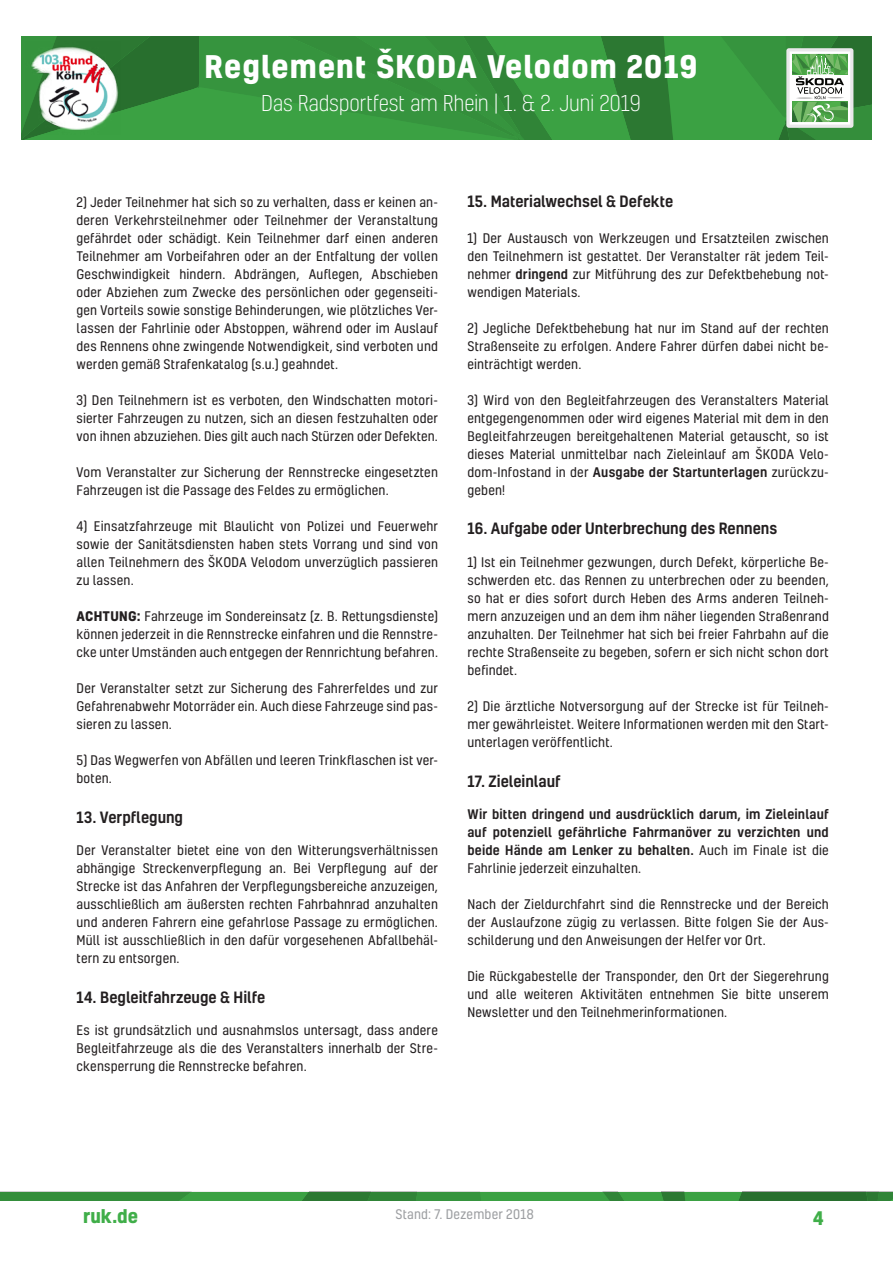
<style>
.page{position:relative;width:893px;height:1263px;background:#fff}
.page>*{position:absolute;margin:0;border:0;box-sizing:border-box;transform-origin:0 0}
.Überschrift{font:700 30px "Kelson";letter-spacing:.04em;color:#fff}
.Untertitel{font:300 21px "Kelson";letter-spacing:-.01em;color:#fff}
.t1{font:700 18px "Kelson";color:#40ae49}
.Zwischenüberschrift{font:500 15px "Kelson";color:#231f20}
.Fließtext_links{font:12.75px/18px "Kelson";letter-spacing:.015em;color:#231f20;text-align:justify}
.Fließtext_links-2{font:500 12.75px/18px "Kelson";letter-spacing:.015em;color:#231f20;text-align:justify}
.Fließtext_links-3{font:12.75px "Kelson";letter-spacing:.02em;color:#9d9fa2}
.s1{font-weight:700}
.s2{font-weight:500}
.s3{font-weight:400}
</style>
<div class="page">
<svg style="left:0;top:1192px;width:893px;height:8px;background:#338e3b"></svg>
<svg style="left:21px;top:36px;width:851px;height:104px;background:#46994c"></svg>
<p class="Überschrift" style="left:204px;top:45px;width:494px">Reglement ŠKODA Velodom 2019</p>
<p class="Untertitel" style="left:261px;top:90px;width:381px">Das Radsportfest am Rhein | 1. &amp; 2. Juni 2019</p>
<p class="Fließtext_links" style="left:77px;top:193px;width:363px">2) Jeder Teilnehmer hat sich so zu verhalten, dass er keinen an&shy;deren Verkehrsteilnehmer oder Teilnehmer der Veranstaltung gefährdet oder schädigt. Kein Teilnehmer darf einen anderen Teilnehmer am Vorbeifahren oder an der Entfaltung der vollen Geschwindigkeit hindern. Abdrängen, Auflegen, Abschieben oder Abziehen zum Zwecke des persönlichen oder gegenseiti&shy;gen Vorteils sowie sonstige Behinderungen, wie plötzliches Ver&shy;lassen der Fahrlinie oder Abstoppen, während oder im Auslauf des Rennens ohne zwingende Notwendigkeit, sind verboten und werden gemäß Strafenkatalog (s.u.) geahndet.</p>
<p class="Fließtext_links" style="left:77px;top:391px;width:363px">3) Den Teilnehmern ist es verboten, den Windschatten motori&shy;sierter Fahrzeugen zu nutzen, sich an diesen festzuhalten oder von ihnen abzuziehen. Dies gilt auch nach Stürzen oder Defekten.</p>
<p class="Fließtext_links" style="left:77px;top:463px;width:363px">Vom Veranstalter zur Sicherung der Rennstrecke eingesetzten<br>Fahrzeugen ist die Passage des Feldes zu ermöglichen.</p>
<p class="Fließtext_links" style="left:77px;top:517px;width:363px">4) Einsatzfahrzeuge mit Blaulicht von Polizei und Feuerwehr sowie der Sanitätsdiensten haben stets Vorrang und sind von allen Teilnehmern des ŠKODA Velodom unverzüglich passieren zu lassen.</p>
<p class="Fließtext_links" style="left:77px;top:607px;width:363px"><span class="s1">ACHTUNG:</span> Fahrzeuge im Sondereinsatz (z. B. Rettungsdienste) können jederzeit in die Rennstrecke einfahren und die Rennstre&shy;cke unter Umständen auch entgegen der Rennrichtung befahren.</p>
<p class="Fließtext_links" style="left:77px;top:679px;width:363px">Der Veranstalter setzt zur Sicherung des Fahrerfeldes und zur Gefahrenabwehr Motorräder ein. Auch diese Fahrzeuge sind pas&shy;sieren zu lassen.</p>
<p class="Fließtext_links" style="left:77px;top:751px;width:363px">5) Das Wegwerfen von Abfällen und leeren Trinkflaschen ist ver&shy;boten.</p>
<p class="Zwischenüberschrift" style="left:77px;top:806px;width:108px">13. Verpflegung</p>
<p class="Fließtext_links" style="left:77px;top:841px;width:363px">Der Veranstalter bietet eine von den Witterungsverhältnissen abhängige Streckenverpflegung an. Bei Verpflegung auf der Strecke ist das Anfahren der Verpflegungsbereiche anzuzeigen, ausschließlich am äußersten rechten Fahrbahnrad anzuhalten und anderen Fahrern eine gefahrlose Passage zu ermöglichen.<br>Müll ist ausschließlich in den dafür vorgesehenen Abfallbehäl&shy;tern zu entsorgen.</p>
<p class="Zwischenüberschrift" style="left:77px;top:986px;width:190px">14. Begleitfahrzeuge &amp; Hilfe</p>
<p class="Fließtext_links" style="left:77px;top:1021px;width:363px">Es ist grundsätzlich und ausnahmslos untersagt, dass andere Begleitfahrzeuge als die des Veranstalters innerhalb der Stre&shy;ckensperrung die Rennstrecke befahren.</p>
<p class="Zwischenüberschrift" style="left:467px;top:191px;width:207px">15. Materialwechsel &amp; Defekte</p>
<p class="Fließtext_links" style="left:467px;top:229px;width:363px">1) Der Austausch von Werkzeugen und Ersatzteilen zwischen den Teilnehmern ist gestattet. Der Veranstalter rät jedem Teil&shy;nehmer <span class="s2">dringend</span> zur Mitführung des zur Defektbehebung not&shy;wendigen Materials.</p>
<p class="Fließtext_links" style="left:467px;top:319px;width:363px">2) Jegliche Defektbehebung hat nur im Stand auf der rechten Straßenseite zu erfolgen. Andere Fahrer dürfen dabei nicht be&shy;einträchtigt werden.</p>
<p class="Fließtext_links" style="left:467px;top:391px;width:363px">3) Wird von den Begleitfahrzeugen des Veranstalters Material entgegengenommen oder wird eigenes Material mit dem in den Begleitfahrzeugen bereitgehaltenen Material getauscht, so ist dieses Material unmittelbar nach Zieleinlauf am ŠKODA Velo&shy;dom-Infostand in der <span class="s2">Ausgabe der Startunterlagen</span> zurückzu&shy;geben!</p>
<p class="Zwischenüberschrift" style="left:467px;top:518px;width:311px">16. Aufgabe oder Unterbrechung des Rennens</p>
<p class="Fließtext_links" style="left:467px;top:553px;width:363px">1) Ist ein Teilnehmer gezwungen, durch Defekt, körperliche Be&shy;schwerden etc. das Rennen zu unterbrechen oder zu beenden, so hat er dies sofort durch Heben des Arms anderen Teilneh&shy;mern anzuzeigen und an dem ihm näher liegenden Straßenrand anzuhalten. Der Teilnehmer hat sich bei freier Fahrbahn auf die rechte Straßenseite zu begeben, sofern er sich nicht schon dort befindet.</p>
<p class="Fließtext_links" style="left:467px;top:697px;width:363px">2) Die ärztliche Notversorgung auf der Strecke ist für Teilneh&shy;mer gewährleistet. Weitere Informationen werden mit den Start&shy;unterlagen veröffentlicht.</p>
<p class="Zwischenüberschrift" style="left:467px;top:770px;width:95px">17. Zieleinlauf</p>
<p class="Fließtext_links-2" style="left:467px;top:804px;width:363px">Wir bitten dringend und ausdrücklich darum, im Zieleinlauf auf potenziell gefährliche Fahrmanöver zu verzichten und beide Hände am Lenker zu behalten. <span class="s3">Auch im Finale ist die Fahrlinie jederzeit einzuhalten.</span></p>
<p class="Fließtext_links" style="left:467px;top:895px;width:363px">Nach der Zieldurchfahrt sind die Rennstrecke und der Bereich der Auslaufzone zügig zu verlassen. Bitte folgen Sie der Aus&shy;schilderung und den Anweisungen der Helfer vor Ort.</p>
<p class="Fließtext_links" style="left:467px;top:967px;width:363px">Die Rückgabestelle der Transponder, den Ort der Siegerehrung und alle weiteren Aktivitäten entnehmen Sie bitte unserem Newsletter und den Teilnehmerinformationen.</p>
<p class="Fließtext_links-3" style="left:395px;top:1205px;width:140px">Stand: 7. Dezember 2018</p>
<h3 class="t1" style="left:83px;top:1203px;width:56px">ruk.de</h3>
<h3 class="t1" style="left:813px;top:1205px;width:12px">4</h3>
</div>
